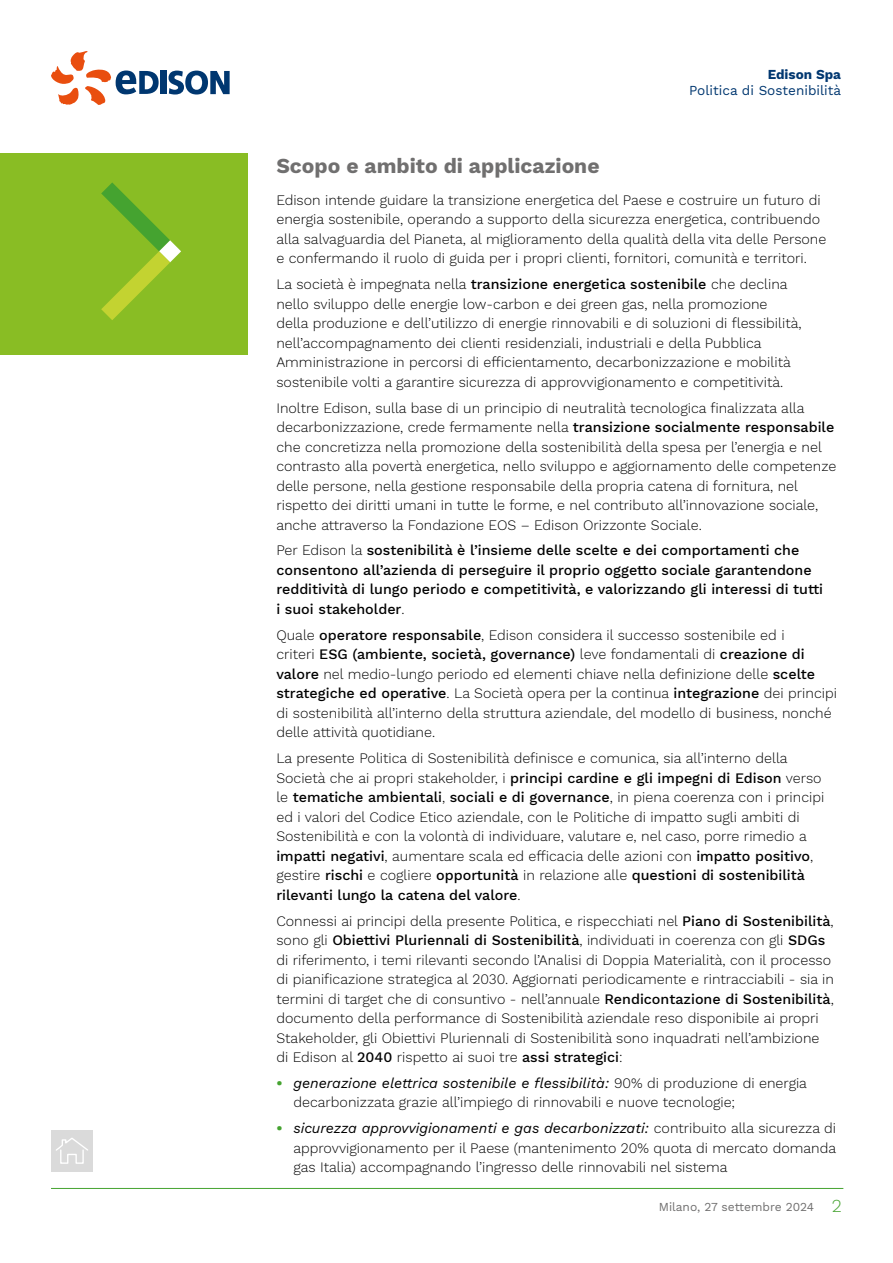
<style>
.page{position:relative;width:893px;height:1263px;background:#fff}
.page>*{position:absolute;margin:0;border:0;box-sizing:border-box;transform-origin:0 0}
.t1{font:700 21px "Work Sans";color:#706f6f}
.t2{font:300 14.25px/19.5px "Work Sans";color:#000}
.t3{font:500 14.25px/19.5px "Work Sans";color:#000}
.t4{font:13.5px "Work Sans";color:#003770}
.t5{font:700 13.5px "Work Sans";color:#003770}
.t6{font:12px "Work Sans";color:#706f6f}
.s1{font-weight:500}
.s2{font-weight:300}
.s3{font-weight:700;color:#45a330}
.s4{font-weight:400;font-style:italic}
.s5{font-weight:300;font-size:18px;color:#45a330}
</style>
<div class="page">
<hr style="left:51px;top:1188px;width:792px;height:1px;background:#45a330">
<div style="left:51px;top:1130px;width:42px;height:41px;background:#dadada"></div>
<svg style="left:56px;top:1138px;width:32px;height:26px"></svg>
<div style="left:0;top:153px;width:248px;height:202px;background:#89bd24"></div>
<svg style="left:101px;top:182px;width:80px;height:138px"></svg>
<svg style="left:169px;top:71px;width:61px;height:24px"></svg>
<div style="left:161px;top:71px;width:6px;height:23px;background:#003770"></div>
<svg style="left:51px;top:51px;width:108px;height:54px"></svg>
<p class="t5" style="left:768px;top:66px;width:75px">Edison Spa</p>
<p class="t4" style="left:689px;top:83px;width:154px">Politica di Sostenibilità</p>
<h1 class="t1" style="left:276px;top:153px;width:325px">Scopo e ambito di applicazione</h1>
<p class="t2" style="left:276px;top:191px;width:551px">Edison intende guidare la transizione energetica del Paese e costruire un futuro di energia sostenibile, operando a supporto della sicurezza energetica, contribuendo alla salvaguardia del Pianeta, al miglioramento della qualità della vita delle Persone e confermando il ruolo di guida per i propri clienti, fornitori, comunità e territori.</p>
<p class="t2" style="left:276px;top:275px;width:527px">La società è impegnata nella <span class="s1">transizione energetica sostenibile</span> che declina nello sviluppo delle energie low-carbon e dei green gas, nella promozione della produzione e dell’utilizzo di energie rinnovabili e di soluzioni di flessibilità, nell’accompagnamento dei clienti residenziali, industriali e della Pubblica Amministrazione in percorsi di efficientamento, decarbonizzazione e mobilità sostenibile volti a garantire sicurezza di approvvigionamento e competitività.</p>
<p class="t2" style="left:276px;top:399px;width:561px">Inoltre Edison, sulla base di un principio di neutralità tecnologica finalizzata alla decarbonizzazione, crede fermamente nella <span class="s1">transizione socialmente responsabile </span>che concretizza nella promozione della sostenibilità della spesa per l’energia e nel contrasto alla povertà energetica, nello sviluppo e aggiornamento delle competenze delle persone, nella gestione responsabile della propria catena di fornitura, nel rispetto dei diritti umani in tutte le forme, e nel contributo all’innovazione sociale, anche attraverso la Fondazione EOS – Edison Orizzonte Sociale.</p>
<p class="t3" style="left:276px;top:541px;width:548px"><span class="s2">Per Edison la</span> sostenibilità è l’insieme delle scelte e dei comportamenti che consentono all’azienda di perseguire il proprio oggetto sociale garantendone redditività di lungo periodo e competitività, e valorizzando gli interessi di tutti i suoi stakeholder<span class="s2">.</span></p>
<p class="t2" style="left:276px;top:626px;width:562px">Quale <span class="s1">operatore responsabile</span>, Edison considera il successo sostenibile ed i<br>criteri <span class="s1">ESG (ambiente, società, governance)</span> leve fondamentali di <span class="s1">creazione di valore</span> nel medio-lungo periodo ed elementi chiave nella definizione delle <span class="s1">scelte strategiche ed operative</span>. La Società opera per la continua <span class="s1">integrazione</span> dei principi di sostenibilità all’interno della struttura aziendale, del modello di business, nonché delle attività quotidiane.</p>
<p class="t2" style="left:276px;top:749px;width:549px">La presente Politica di Sostenibilità definisce e comunica, sia all’interno della Società che ai propri stakeholder, i <span class="s1">principi cardine e gli impegni di Edison</span> verso le <span class="s1">tematiche ambientali</span>, <span class="s1">sociali e di governance</span>, in piena coerenza con i principi ed i valori del Codice Etico aziendale, con le Politiche di impatto sugli ambiti di Sostenibilità e con la volontà di individuare, valutare e, nel caso, porre rimedio a <span class="s1">impatti negativi</span>, aumentare scala ed efficacia delle azioni con <span class="s1">impatto positivo</span>, gestire <span class="s1">rischi</span> e cogliere <span class="s1">opportunità</span> in relazione alle <span class="s1">questioni di sostenibilità rilevanti lungo la catena del valore</span>.</p>
<p class="t2" style="left:276px;top:911px;width:559px">Connessi ai principi della presente Politica, e rispecchiati nel <span class="s1">Piano di Sostenibilità</span>, sono gli <span class="s1">Obiettivi Pluriennali di Sostenibilità</span>, individuati in coerenza con gli <span class="s1">SDGs </span>di riferimento, i temi rilevanti secondo l’Analisi di Doppia Materialità, con il processo di pianificazione strategica al 2030. Aggiornati periodicamente e rintracciabili - sia in termini di target che di consuntivo - nell’annuale <span class="s1">Rendicontazione di Sostenibilità</span>, documento della performance di Sostenibilità aziendale reso disponibile ai propri Stakeholder, gli Obiettivi Pluriennali di Sostenibilità sono inquadrati nell’ambizione di Edison al <span class="s1">2040</span> rispetto ai suoi tre <span class="s1">assi strategici</span>:</p>
<p class="t2" style="left:293px;top:1074px;width:515px;text-indent:-17px"><span class="s3">•</span> <span class="s4">generazione elettrica sostenibile e flessibilità:</span> 90% di produzione di energia decarbonizzata grazie all’impiego di rinnovabili e nuove tecnologie;</p>
<p class="t2" style="left:293px;top:1119px;width:544px;text-align:justify;text-indent:-17px"><span class="s3">•</span> <span class="s4">sicurezza approvvigionamenti e gas decarbonizzati:</span> contribuito alla sicurezza di approvvigionamento per il Paese (mantenimento 20% quota di mercato domanda gas Italia) accompagnando l’ingresso delle rinnovabili nel sistema</p>
<p class="t6" style="left:659px;top:1200px;width:185px">Milano, 27 settembre 2024 <span class="s5">2</span></p>
</div>
